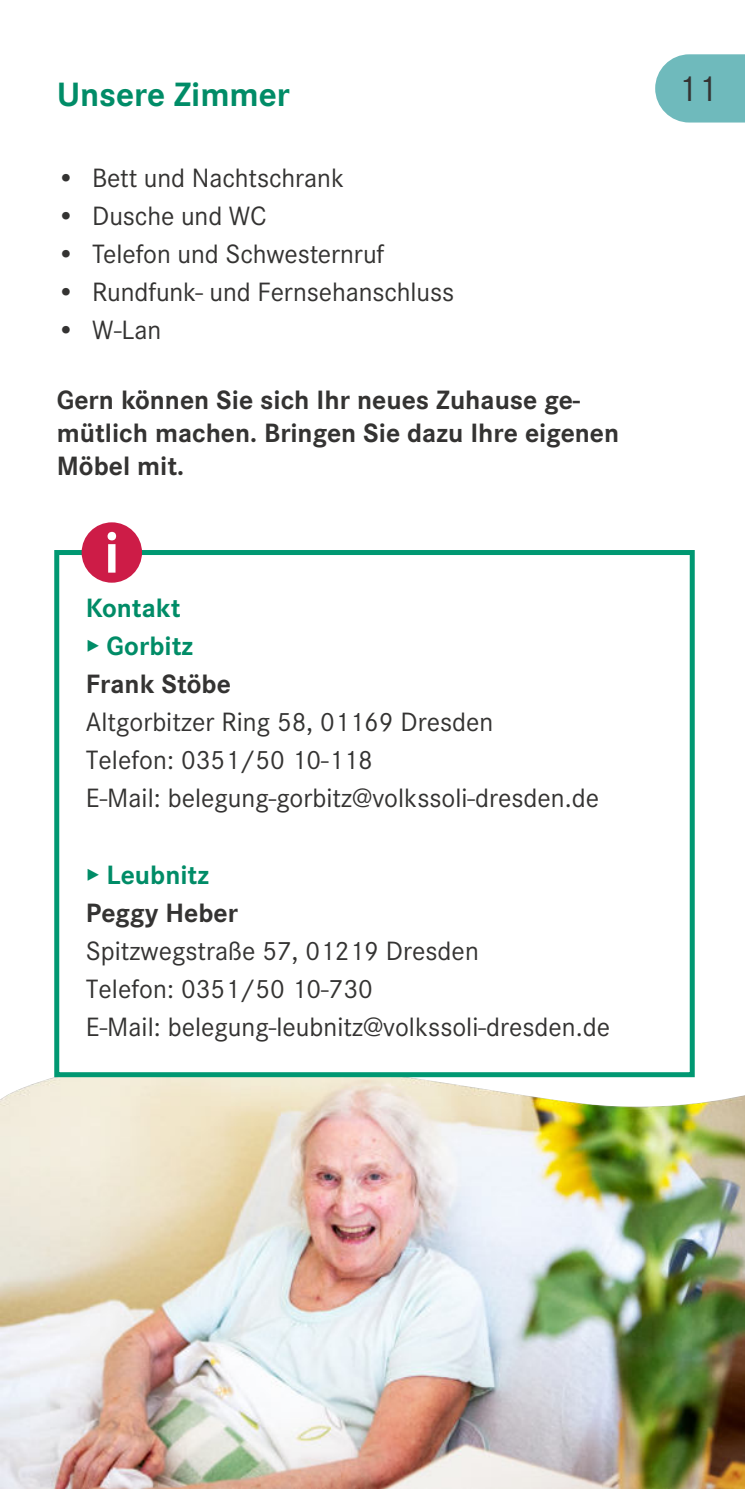
<style>
.page{position:relative;width:745px;height:1489px;background:#fff}
.page>*{position:absolute;margin:0;border:0;box-sizing:border-box;transform-origin:0 0}
.t1{font:700 60px "Corporate S";color:#fff}
.t2{font:37.5px "Corporate S";color:#343332}
.t3{font:700 35px "Corporate S";color:#008c67}
.t4{font:27.5px/38px "Corporate S";color:#343332}
.t5{font:700 27.5px/33px "Corporate S";color:#343332}
.t6{font:700 27.5px/38px "Corporate S";color:#008c67}
</style>
<div class="page">
<svg style="left:655px;top:54px;width:89px;height:68px;background:#7bc0c1"></svg>
<hr style="left:0;top:0;width:1px;height:1488px;background:#6fbabc">
<img style="left:0;top:1056px;width:744px;height:432px">
<div style="left:54px;top:550px;width:640px;height:527px;background:#fff;border:5px solid #009872"></div>
<div style="left:82px;top:522px;width:60px;height:60px;background:#cd1c47;border-radius:50%"></div>
<p class="t3" style="left:57px;top:76px;width:234px">Unsere Zimmer</p>
<h2 class="t2" style="left:677px;top:69px;width:41px">11</h2>
<p class="t4" style="left:57px;top:158px;width:289px">• Bett und Nachtschrank</p>
<p class="t4" style="left:57px;top:196px;width:211px">• Dusche und WC</p>
<p class="t4" style="left:57px;top:234px;width:329px">• Telefon und Schwesternruf</p>
<p class="t4" style="left:57px;top:272px;width:398px">• Rundfunk- und Fernsehanschluss</p>
<p class="t4" style="left:57px;top:310px;width:106px">• W-Lan</p>
<p class="t5" style="left:57px;top:384px;width:563px">Gern können Sie sich Ihr neues Zuhause ge&shy;mütlich machen. Bringen Sie dazu Ihre eigenen<br>Möbel mit.</p>
<h1 class="t1" style="left:104px;top:520px;width:17px">i</h1>
<p class="t6" style="left:86px;top:589px;width:109px">Kontakt ▸ Gorbitz</p>
<p class="t5" style="left:86px;top:668px;width:146px">Frank Stöbe</p>
<p class="t4" style="left:86px;top:703px;width:514px">Altgorbitzer Ring 58, 01169 Dresden<br>Telefon: 0351/50 10-118<br>E-Mail: belegung-gorbitz@volkssoli-dresden.de</p>
<p class="t6" style="left:86px;top:855px;width:125px">▸ Leubnitz</p>
<p class="t5" style="left:86px;top:896px;width:154px">Peggy Heber</p>
<p class="t4" style="left:86px;top:931px;width:525px">Spitzwegstraße 57, 01219 Dresden<br>Telefon: 0351/50 10-730<br>E-Mail: belegung-leubnitz@volkssoli-dresden.de</p>
</div>
